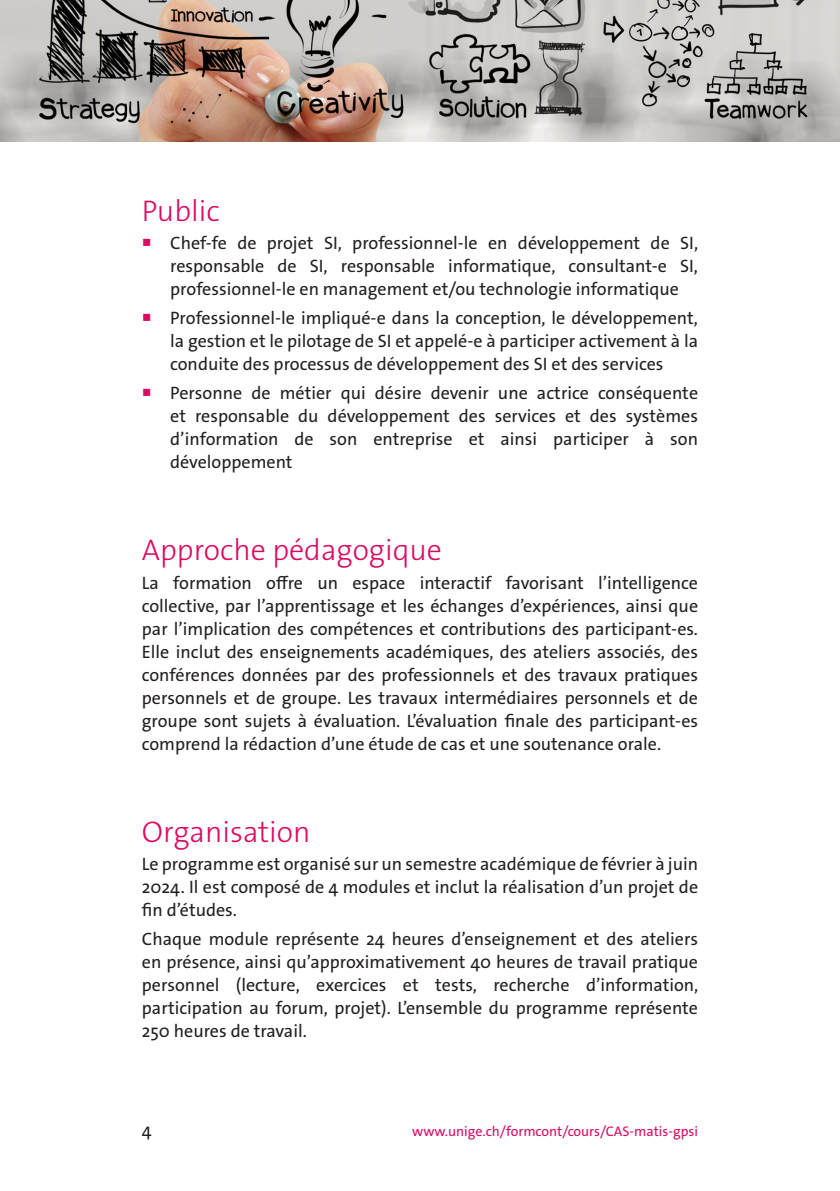
<style>
.page{position:relative;width:840px;height:1191px;background:#fff}
.page>*{position:absolute;margin:0;border:0;box-sizing:border-box;transform-origin:0 0}
.texte{font:300 30px "The Sans Os F";color:#db0a62}
.texte-2{font:18px/23px "The Sans Os F";color:#231f20;text-align:justify}
.retrait5{font:18px/23px "The Sans Os F";color:#231f20;text-align:justify}
.t1{font:14px "The Sans Os F";color:#db0a62}
.s1{color:#db0a62}
</style>
<div class="page">
<img style="left:0;top:0;width:839px;height:142px">
<p class="texte" style="left:142px;top:191px;width:79px">Public</p>
<p class="retrait5" style="left:170px;top:232px;width:529px;text-indent:-28px"><span class="s1">○</span> Chef-fe de projet SI, professionnel-le en développement de SI, responsable de SI, responsable informatique, consultant-e SI, professionnel-le en management et/ou technologie informatique</p>
<p class="retrait5" style="left:170px;top:307px;width:529px;text-indent:-28px"><span class="s1">○</span> Professionnel-le impliqué-e dans la conception, le développement, la gestion et le pilotage de SI et appelé-e à participer activement à la conduite des processus de développement des SI et des services</p>
<p class="retrait5" style="left:170px;top:381px;width:529px;text-indent:-28px"><span class="s1">○</span> Personne de métier qui désire devenir une actrice conséquente et responsable du développement des services et des systèmes d’information de son entreprise et ainsi participer à son développement</p>
<p class="texte" style="left:142px;top:530px;width:301px">Approche pédagogique</p>
<p class="texte-2" style="left:142px;top:571px;width:557px">La formation offre un espace interactif favorisant l’intelligence collective, par l’apprentissage et les échanges d’expériences, ainsi que par l’implication des compétences et contributions des participant-es.<br>Elle inclut des enseignements académiques, des ateliers associés, des conférences données par des professionnels et des travaux pratiques personnels et de groupe. Les travaux intermédiaires personnels et de groupe sont sujets à évaluation. L’évaluation finale des participant-es comprend la rédaction d’une étude de cas et une soutenance orale.</p>
<p class="texte" style="left:142px;top:812px;width:170px">Organisation</p>
<p class="texte-2" style="left:142px;top:853px;width:557px">Le programme est organisé sur un semestre académique de février à juin 2024. Il est composé de 4 modules et inclut la réalisation d’un projet de fin d’études.</p>
<p class="texte-2" style="left:142px;top:927px;width:557px">Chaque module représente 24 heures d’enseignement et des ateliers en présence, ainsi qu’approximativement 40 heures de travail pratique personnel (lecture, exercices et tests, recherche d’information, participation au forum, projet). L’ensemble du programme représente 250 heures de travail.</p>
<p class="texte-2" style="left:142px;top:1118px;width:11px">4</p>
<p class="t1" style="left:412px;top:1122px;width:287px">www.unige.ch/formcont/cours/CAS-matis-gpsi</p>
</div>
